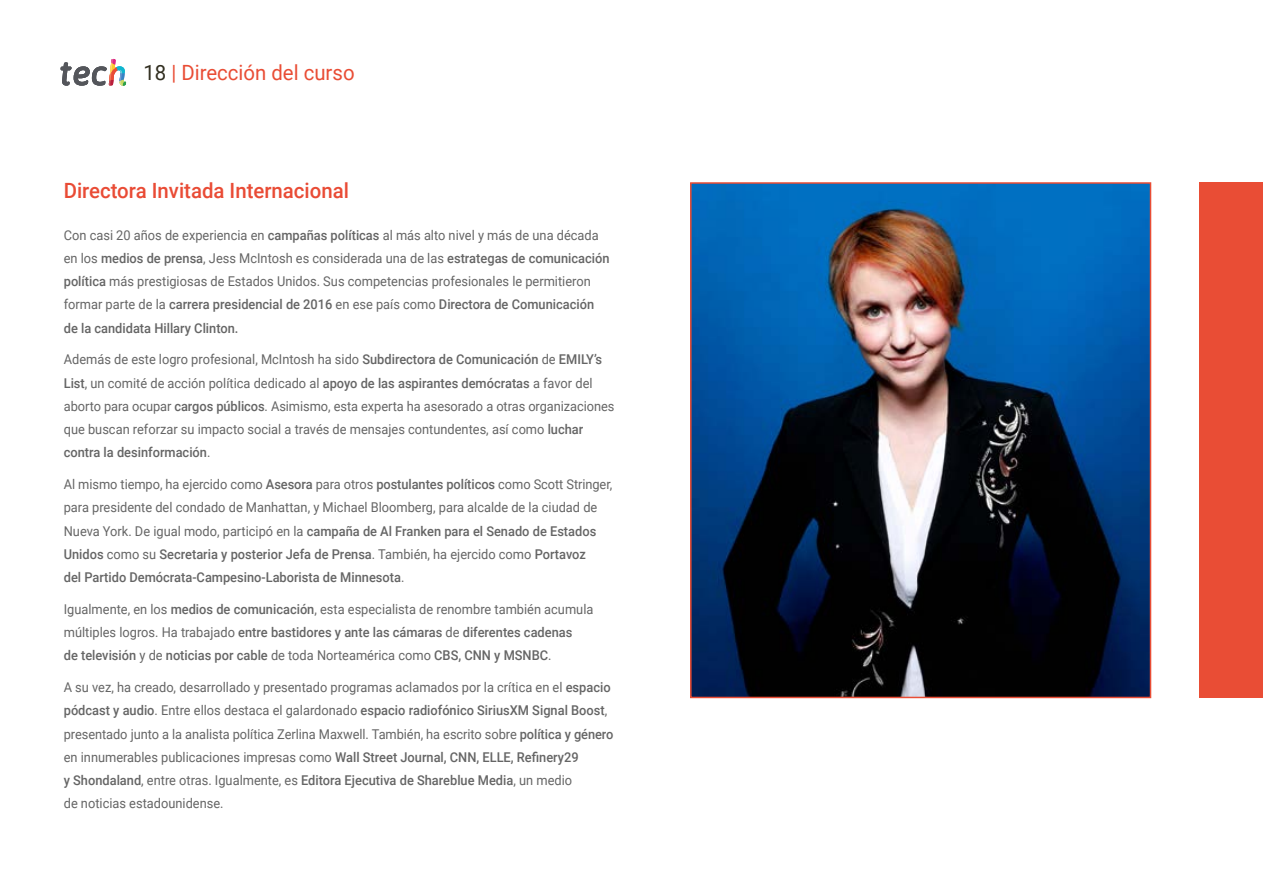
<style>
.page{position:relative;width:1263px;height:893px;background:#fff}
.page>*{position:absolute;margin:0;border:0;box-sizing:border-box;transform-origin:0 0}
.t1{font:500 21px "Roboto";color:#e94b35}
.t2{font:21px "Roboto";color:#e94d35}
.t3{font:13.5px/23.2px "Roboto";color:#656565;scale:.95 1}
.s1{color:#312e20}
.s2{font-weight:500}
</style>
<div class="page">
<svg style="left:61px;top:59px;width:65px;height:27px"></svg>
<div style="left:1199px;top:182px;width:64px;height:516px;background:#e94d35"></div>
<img style="left:693px;top:185px;width:455px;height:510px">
<div style="left:690px;top:182px;width:461px;height:516px;border:2px solid #e94d35"></div>
<h1 class="t2" style="left:144px;top:57px;width:213px"><span class="s1">18</span> | Dirección del curso</h1>
<h1 class="t1" style="left:64px;top:176px;width:287px">Directora Invitada Internacional</h1>
<p class="t3" style="left:64px;top:223px;width:576px">Con casi 20 años de experiencia en <span class="s2">campañas políticas</span> al más alto nivel y más de una década en los <span class="s2">medios de prensa</span>, Jess McIntosh es considerada una de las <span class="s2">estrategas de comunicación política</span> más prestigiosas de Estados Unidos. Sus competencias profesionales le permitieron formar parte de la <span class="s2">carrera presidencial de 2016</span> en ese país como <span class="s2">Directora de Comunicación de la candidata Hillary Clinton.</span></p>
<p class="t3" style="left:64px;top:347px;width:581px">Además de este logro profesional, McIntosh ha sido <span class="s2">Subdirectora de Comunicación</span> de <span class="s2">EMILY’s List</span>, un comité de acción política dedicado al <span class="s2">apoyo de las aspirantes demócratas</span> a favor del aborto para ocupar <span class="s2">cargos públicos</span>. Asimismo, esta experta ha asesorado a otras organizaciones que buscan reforzar su impacto social a través de mensajes contundentes, así como <span class="s2">luchar contra la desinformación</span>.</p>
<p class="t3" style="left:64px;top:472px;width:579px">Al mismo tiempo, ha ejercido como <span class="s2">Asesora</span> para otros <span class="s2">postulantes políticos</span> como Scott Stringer, para presidente del condado de Manhattan, y Michael Bloomberg, para alcalde de la ciudad de Nueva York. De igual modo, participó en la <span class="s2">campaña de Al Franken para el Senado de Estados Unidos</span> como su <span class="s2">Secretaria y posterior Jefa de Prensa</span>. También, ha ejercido como <span class="s2">Portavoz<br>del Partido Demócrata-Campesino-Laborista de Minnesota</span>.</p>
<p class="t3" style="left:64px;top:597px;width:559px">Igualmente, en los <span class="s2">medios de comunicación</span>, esta especialista de renombre también acumula múltiples logros. Ha trabajado <span class="s2">entre bastidores y ante las cámaras</span> de <span class="s2">diferentes cadenas<br>de televisión</span> y de <span class="s2">noticias por cable</span> de toda Norteamérica como <span class="s2">CBS, CNN y MSNBC</span>.</p>
<p class="t3" style="left:64px;top:675px;width:580px">A su vez, ha creado, desarrollado y presentado programas aclamados por la crítica en el <span class="s2">espacio pódcast y audio</span>. Entre ellos destaca el galardonado <span class="s2">espacio radiofónico SiriusXM Signal Boost</span>, presentado junto a la analista política Zerlina Maxwell. También, ha escrito sobre <span class="s2">política y género </span>en innumerables publicaciones impresas como <span class="s2">Wall Street Journal, CNN, ELLE, Refinery29<br>y Shondaland</span>, entre otras. Igualmente, es <span class="s2">Editora Ejecutiva de Shareblue Media</span>, un medio<br>de noticias estadounidense.</p>
</div>
